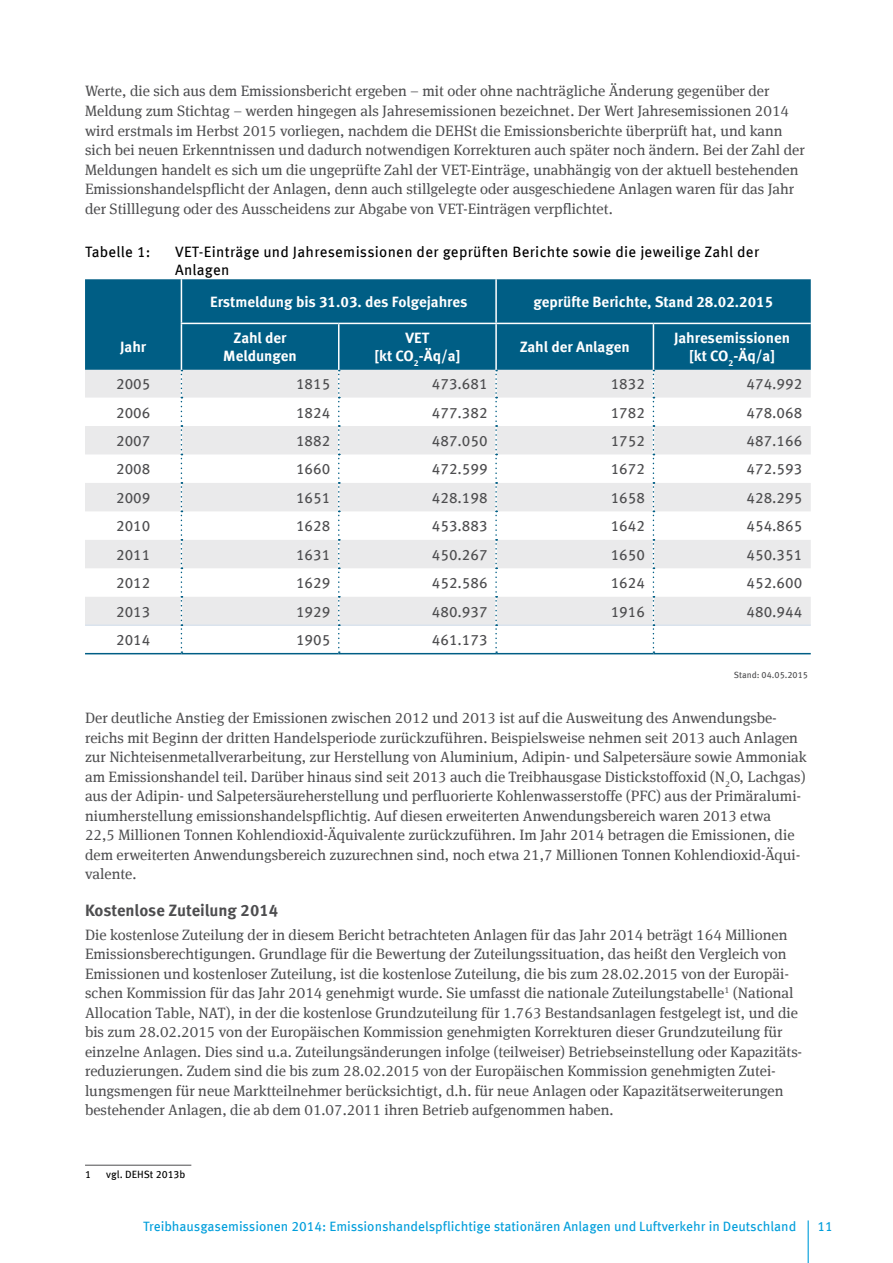
<style>
.page{position:relative;width:893px;height:1263px;background:#fff}
.page>*{position:absolute;margin:0;border:0;box-sizing:border-box;transform-origin:0 0}
.Überschrift_4{font:700 16.5px "Meta Offc";letter-spacing:-.005em;color:#4d4d4f}
.Fließtext{font:15px/19.5px "Meta Serif Offc";color:#4d4d4f}
.Fließtext_nach_Tabel{font:15px/19.5px "Meta Serif Offc";color:#4d4d4f}
.Tabelle{font:15px "Meta Offc";color:#4d4d4f}
.Tabellenkopf{font:700 15px/18px "Meta Offc";color:#fff;text-align:center}
.t1{font:15px/18px "Meta Offc";letter-spacing:.02em;color:#000}
.t2{font:13.5px "Meta Offc";color:#009edb}
.Fußnoten{font:10.5px "Meta Offc";color:#000}
.Tabellenzusatz{font:9px "Meta Offc";color:#4d4d4f}
</style>
<div class="page">
<hr style="left:808px;top:1220px;width:1px;height:43px;background:#009edb">
<div style="left:85px;top:279px;width:726px;height:91px;background:#005e85"></div>
<svg style="left:85px;top:370px;width:726px;height:254px;fill:#eaeaeb"></svg>
<hr style="left:181px;top:279px;width:1px;height:44px;background:#fff">
<hr style="left:495px;top:279px;width:2px;height:44px;background:#fff">
<hr style="left:181px;top:324px;width:1px;height:46px;background:#fff">
<hr style="left:338px;top:324px;width:1px;height:46px;background:#fff">
<hr style="left:495px;top:324px;width:2px;height:46px;background:#fff">
<hr style="left:653px;top:324px;width:1px;height:46px;background:#fff">
<hr style="left:181px;top:323px;width:158px;height:1px;background:#fff">
<hr style="left:339px;top:323px;width:157px;height:1px;background:#fff">
<hr style="left:496px;top:323px;width:157px;height:1px;background:#fff">
<hr style="left:653px;top:323px;width:158px;height:1px;background:#fff">
<hr style="left:85px;top:624px;width:96px;height:2px;background:#dae3ed">
<hr style="left:182px;top:624px;width:156px;height:2px;background:#dae3ed">
<hr style="left:339px;top:624px;width:156px;height:2px;background:#dae3ed">
<hr style="left:497px;top:624px;width:156px;height:2px;background:#dae3ed">
<hr style="left:654px;top:624px;width:157px;height:2px;background:#dae3ed">
<hr style="left:85px;top:653px;width:96px;height:1px;background:#005e85">
<hr style="left:181px;top:653px;width:158px;height:1px;background:#005e85">
<hr style="left:339px;top:653px;width:157px;height:1px;background:#005e85">
<hr style="left:496px;top:653px;width:157px;height:1px;background:#005e85">
<hr style="left:653px;top:653px;width:158px;height:1px;background:#005e85">
<svg style="left:181px;top:370px;width:1px;height:283px"></svg>
<svg style="left:338px;top:370px;width:2px;height:283px"></svg>
<svg style="left:495px;top:370px;width:2px;height:283px"></svg>
<svg style="left:653px;top:370px;width:1px;height:283px"></svg>
<hr style="left:85px;top:1165px;width:106px;height:1px;background:#4d4d4f">
<p class="Fließtext" style="left:85px;top:82px;width:721px">Werte, die sich aus dem Emissionsbericht ergeben – mit oder ohne nachträgliche Änderung gegenüber der Meldung zum Stichtag – werden hingegen als Jahresemissionen bezeichnet. Der Wert Jahresemissionen 2014 wird erstmals im Herbst 2015 vorliegen, nachdem die DEHSt die Emissionsberichte überprüft hat, und kann sich bei neuen Erkenntnissen und dadurch notwendigen Korrekturen auch später noch ändern. Bei der Zahl der Meldungen handelt es sich um die ungeprüfte Zahl der VET-Einträge, unabhängig von der aktuell bestehenden Emissionshandelspflicht der Anlagen, denn auch stillgelegte oder ausgeschiedene Anlagen waren für das Jahr der Stilllegung oder des Ausscheidens zur Abgabe von VET-Einträgen verpflichtet.</p>
<p class="t1" style="left:85px;top:243px;width:67px">Tabelle 1:</p>
<p class="t1" style="left:175px;top:243px;width:586px">VET-Einträge und Jahresemissionen der geprüften Berichte sowie die jeweilige Zahl der<br>Anlagen</p>
<p class="Tabellenkopf" style="left:210px;top:293px;width:259px">Erstmeldung bis 31.03. des Folgejahres</p>
<p class="Tabellenkopf" style="left:533px;top:293px;width:241px">geprüfte Berichte, Stand 28.02.2015</p>
<p class="Tabellenkopf" style="left:120px;top:339px;width:28px">Jahr</p>
<p class="Tabellenkopf" style="left:223px;top:330px;width:75px">Zahl der<br>Meldungen</p>
<p class="Tabellenkopf" style="left:374px;top:330px;width:87px">VET<br>[kt CO<sub>2</sub>-Äq/a]</p>
<p class="Tabellenkopf" style="left:520px;top:339px;width:111px">Zahl der Anlagen</p>
<p class="Tabellenkopf" style="left:674px;top:330px;width:118px">Jahresemissionen [kt CO<sub>2</sub>-Äq/a]</p>
<p class="Tabelle" style="left:116px;top:375px;width:36px">2005</p>
<p class="Tabelle" style="left:296px;top:375px;width:36px">1815</p>
<p class="Tabelle" style="left:432px;top:375px;width:57px">473.681</p>
<p class="Tabelle" style="left:611px;top:375px;width:36px">1832</p>
<p class="Tabelle" style="left:747px;top:375px;width:57px">474.992</p>
<p class="Tabelle" style="left:116px;top:403px;width:36px">2006</p>
<p class="Tabelle" style="left:296px;top:403px;width:36px">1824</p>
<p class="Tabelle" style="left:432px;top:403px;width:57px">477.382</p>
<p class="Tabelle" style="left:611px;top:403px;width:36px">1782</p>
<p class="Tabelle" style="left:747px;top:403px;width:57px">478.068</p>
<p class="Tabelle" style="left:116px;top:432px;width:36px">2007</p>
<p class="Tabelle" style="left:296px;top:432px;width:36px">1882</p>
<p class="Tabelle" style="left:432px;top:432px;width:57px">487.050</p>
<p class="Tabelle" style="left:611px;top:432px;width:36px">1752</p>
<p class="Tabelle" style="left:747px;top:432px;width:57px">487.166</p>
<p class="Tabelle" style="left:116px;top:460px;width:36px">2008</p>
<p class="Tabelle" style="left:296px;top:460px;width:36px">1660</p>
<p class="Tabelle" style="left:432px;top:460px;width:57px">472.599</p>
<p class="Tabelle" style="left:611px;top:460px;width:36px">1672</p>
<p class="Tabelle" style="left:747px;top:460px;width:57px">472.593</p>
<p class="Tabelle" style="left:116px;top:489px;width:36px">2009</p>
<p class="Tabelle" style="left:296px;top:489px;width:36px">1651</p>
<p class="Tabelle" style="left:432px;top:489px;width:57px">428.198</p>
<p class="Tabelle" style="left:611px;top:489px;width:36px">1658</p>
<p class="Tabelle" style="left:747px;top:489px;width:57px">428.295</p>
<p class="Tabelle" style="left:116px;top:517px;width:36px">2010</p>
<p class="Tabelle" style="left:296px;top:517px;width:36px">1628</p>
<p class="Tabelle" style="left:432px;top:517px;width:57px">453.883</p>
<p class="Tabelle" style="left:611px;top:517px;width:36px">1642</p>
<p class="Tabelle" style="left:747px;top:517px;width:57px">454.865</p>
<p class="Tabelle" style="left:116px;top:546px;width:36px">2011</p>
<p class="Tabelle" style="left:296px;top:546px;width:36px">1631</p>
<p class="Tabelle" style="left:432px;top:546px;width:57px">450.267</p>
<p class="Tabelle" style="left:611px;top:546px;width:36px">1650</p>
<p class="Tabelle" style="left:747px;top:546px;width:57px">450.351</p>
<p class="Tabelle" style="left:116px;top:574px;width:36px">2012</p>
<p class="Tabelle" style="left:296px;top:574px;width:36px">1629</p>
<p class="Tabelle" style="left:432px;top:574px;width:57px">452.586</p>
<p class="Tabelle" style="left:611px;top:574px;width:36px">1624</p>
<p class="Tabelle" style="left:747px;top:574px;width:57px">452.600</p>
<p class="Tabelle" style="left:116px;top:603px;width:36px">2013</p>
<p class="Tabelle" style="left:296px;top:603px;width:36px">1929</p>
<p class="Tabelle" style="left:432px;top:603px;width:57px">480.937</p>
<p class="Tabelle" style="left:611px;top:603px;width:36px">1916</p>
<p class="Tabelle" style="left:747px;top:603px;width:57px">480.944</p>
<p class="Tabelle" style="left:116px;top:631px;width:36px">2014</p>
<p class="Tabelle" style="left:296px;top:631px;width:36px">1905</p>
<p class="Tabelle" style="left:432px;top:631px;width:57px">461.173</p>
<p class="Tabellenzusatz" style="left:734px;top:670px;width:76px">Stand: 04.05.2015</p>
<p class="Fließtext_nach_Tabel" style="left:85px;top:708px;width:723px">Der deutliche Anstieg der Emissionen zwischen 2012 und 2013 ist auf die Ausweitung des Anwendungsbe&shy;reichs mit Beginn der dritten Handelsperiode zurückzuführen. Beispielsweise nehmen seit 2013 auch Anlagen zur Nichteisenmetallverarbeitung, zur Herstellung von Aluminium, Adipin- und Salpetersäure sowie Ammoniak am Emissionshandel teil. Darüber hinaus sind seit 2013 auch die Treibhausgase Distickstoffoxid (N<sub>2</sub>O, Lachgas) aus der Adipin- und Salpetersäureherstellung und perfluorierte Kohlenwasserstoffe (PFC) aus der Primäralumi&shy;niumherstellung emissionshandelspflichtig. Auf diesen erweiterten Anwendungsbereich waren 2013 etwa<br>22,5 Millionen Tonnen Kohlendioxid-Äquivalente zurückzuführen. Im Jahr 2014 betragen die Emissionen, die dem erweiterten Anwendungsbereich zuzurechnen sind, noch etwa 21,7 Millionen Tonnen Kohlendioxid-Äqui&shy;valente.</p>
<h4 class="Überschrift_4" style="left:85px;top:900px;width:195px">Kostenlose Zuteilung 2014</h4>
<p class="Fließtext" style="left:85px;top:925px;width:719px">Die kostenlose Zuteilung der in diesem Bericht betrachteten Anlagen für das Jahr 2014 beträgt 164 Millionen Emissionsberechtigungen. Grundlage für die Bewertung der Zuteilungssituation, das heißt den Vergleich von Emissionen und kostenloser Zuteilung, ist die kostenlose Zuteilung, die bis zum 28.02.2015 von der Europäi&shy;schen Kommission für das Jahr 2014 genehmigt wurde. Sie umfasst die nationale Zuteilungstabelle<sup>1</sup> (National Allocation Table, NAT), in der die kostenlose Grundzuteilung für 1.763 Bestandsanlagen festgelegt ist, und die bis zum 28.02.2015 von der Europäischen Kommission genehmigten Korrekturen dieser Grundzuteilung für einzelne Anlagen. Dies sind u.a. Zuteilungsänderungen infolge (teilweiser) Betriebseinstellung oder Kapazitäts&shy;reduzierungen. Zudem sind die bis zum 28.02.2015 von der Europäischen Kommission genehmigten Zutei&shy;lungsmengen für neue Marktteilnehmer berücksichtigt, d.h. für neue Anlagen oder Kapazitätserweiterungen bestehender Anlagen, die ab dem 01.07.2011 ihren Betrieb aufgenommen haben.</p>
<p class="Fußnoten" style="left:85px;top:1168px;width:7px">1</p>
<p class="Fußnoten" style="left:106px;top:1168px;width:81px">vgl. DEHSt 2013b</p>
<p class="t2" style="left:143px;top:1218px;width:654px">Treibhausgasemissionen 2014: Emissionshandelspflichtige stationären Anlagen und Luftverkehr in Deutschland</p>
<p class="t2" style="left:817px;top:1218px;width:17px">11</p>
</div>
